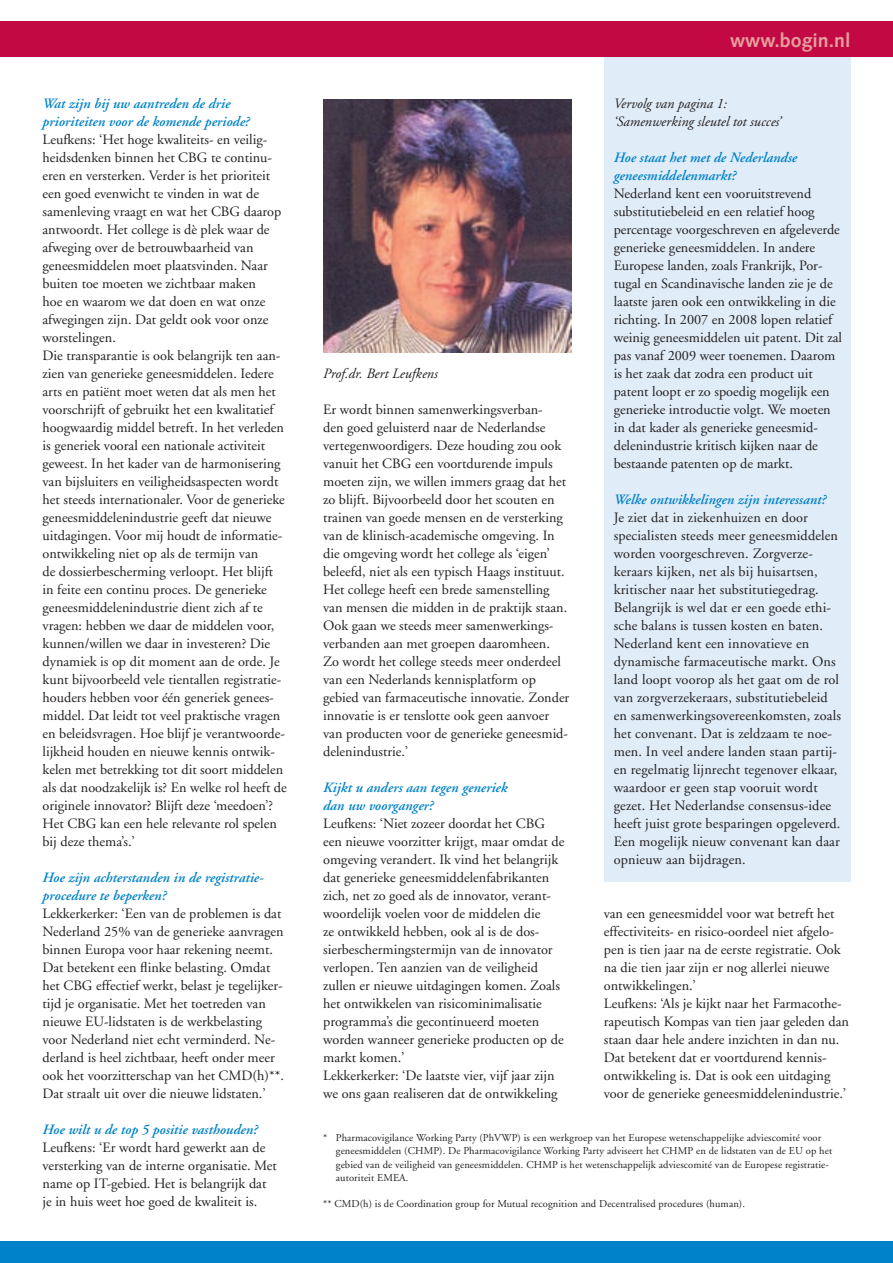
<style>
.page{position:relative;width:893px;height:1263px;background:#fff}
.page>*{position:absolute;margin:0;border:0;box-sizing:border-box;transform-origin:0 0}
.t1{font:700 19.5px "Syntax";color:#e69f9e}
.t2{font:14.25px/18px "Adobe Garamond";color:#231f20}
.t3{font:italic 600 14.25px/18px "Adobe Garamond";color:#0082c8}
.t4{font:italic 14.25px/18px "Adobe Garamond";color:#231f20}
.t5{font:10.5px/13.5px "Adobe Garamond";letter-spacing:.01em;color:#231f20}
</style>
<div class="page">
<div style="left:604px;top:47px;width:246px;height:835px;background:#e0ecf7"></div>
<div style="left:0;top:1242px;width:893px;height:21px;background:#0082c8"></div>
<div style="left:0;top:21px;width:893px;height:36px;background:#c30944"></div>
<img style="left:323px;top:99px;width:248px;height:254px">
<p class="t3" style="left:43px;top:95px;width:209px">Wat zijn bij uw aantreden de drie prioriteiten voor de komende periode?</p>
<p class="t2" style="left:43px;top:131px;width:246px">Leufkens: ‘Het hoge kwaliteits- en veilig&shy;heidsdenken binnen het CBG te continu&shy;eren en versterken. Verder is het prioriteit een goed evenwicht te vinden in wat de samenleving vraagt en wat het CBG daarop antwoordt. Het college is dè plek waar de afweging over de betrouwbaarheid van geneesmiddelen moet plaatsvinden. Naar buiten toe moeten we zichtbaar maken<br>hoe en waarom we dat doen en wat onze afwegingen zijn. Dat geldt ook voor onze worstelingen.<br>Die transparantie is ook belangrijk ten aan&shy;zien van generieke geneesmiddelen. Iedere arts en patiënt moet weten dat als men het voorschrijft of gebruikt het een kwalitatief hoogwaardig middel betreft. In het verleden is generiek vooral een nationale activiteit geweest. In het kader van de harmonisering van bijsluiters en veiligheidsaspecten wordt het steeds internationaler. Voor de generieke geneesmiddelenindustrie geeft dat nieuwe uitdagingen. Voor mij houdt de informatie&shy;ontwikkeling niet op als de termijn van<br>de dossierbescherming verloopt. Het blijft in feite een continu proces. De generieke geneesmiddelenindustrie dient zich af te vragen: hebben we daar de middelen voor, kunnen/willen we daar in investeren? Die dynamiek is op dit moment aan de orde. Je kunt bijvoorbeeld vele tientallen registratie&shy;houders hebben voor één generiek genees&shy;middel. Dat leidt tot veel praktische vragen en beleidsvragen. Hoe blijf je verantwoorde&shy;lijkheid houden en nieuwe kennis ontwik&shy;kelen met betrekking tot dit soort middelen als dat noodzakelijk is? En welke rol heeft de originele innovator? Blijft deze ‘meedoen’?<br>Het CBG kan een hele relevante rol spelen bij deze thema’s.’</p>
<p class="t3" style="left:43px;top:869px;width:223px">Hoe zijn achterstanden in de registratie&shy;procedure te beperken?</p>
<p class="t2" style="left:43px;top:905px;width:243px">Lekkerkerker: ‘Een van de problemen is dat Nederland 25% van de generieke aanvragen binnen Europa voor haar rekening neemt.<br>Dat betekent een flinke belasting. Omdat het CBG effectief werkt, belast je tegelijker&shy;tijd je organisatie. Met het toetreden van nieuwe EU-lidstaten is de werkbelasting voor Nederland niet echt verminderd. Ne&shy;derland is heel zichtbaar, heeft onder meer ook het voorzitterschap van het CMD(h)**.<br>Dat straalt uit over die nieuwe lidstaten.’</p>
<p class="t3" style="left:43px;top:1121px;width:217px">Hoe wilt u de top 5 positie vasthouden?</p>
<p class="t2" style="left:43px;top:1139px;width:236px">Leufkens: ‘Er wordt hard gewerkt aan de versterking van de interne organisatie. Met name op IT-gebied. Het is belangrijk dat je in huis weet hoe goed de kwaliteit is.</p>
<h1 class="t1" style="left:730px;top:29px;width:122px">www.bogin.nl</h1>
<p class="t4" style="left:614px;top:95px;width:168px">Vervolg van pagina 1: ‘Samenwerking sleutel tot succes’</p>
<p class="t3" style="left:614px;top:149px;width:185px">Hoe staat het met de Nederlandse geneesmiddelenmarkt?</p>
<p class="t2" style="left:614px;top:185px;width:230px">Nederland kent een vooruitstrevend substitutiebeleid en een relatief hoog percentage voorgeschreven en afgeleverde generieke geneesmiddelen. In andere Europese landen, zoals Frankrijk, Por&shy;tugal en Scandinavische landen zie je de laatste jaren ook een ontwikkeling in die richting. In 2007 en 2008 lopen relatief weinig geneesmiddelen uit patent. Dit zal pas vanaf 2009 weer toenemen. Daarom is het zaak dat zodra een product uit patent loopt er zo spoedig mogelijk een generieke introductie volgt. We moeten in dat kader als generieke geneesmid&shy;delenindustrie kritisch kijken naar de bestaande patenten op de markt.</p>
<p class="t3" style="left:614px;top:491px;width:214px">Welke ontwikkelingen zijn interessant?</p>
<p class="t2" style="left:614px;top:509px;width:229px">Je ziet dat in ziekenhuizen en door specialisten steeds meer geneesmiddelen worden voorgeschreven. Zorgverze&shy;keraars kijken, net als bij huisartsen, kritischer naar het substitutiegedrag.<br>Belangrijk is wel dat er een goede ethi&shy;sche balans is tussen kosten en baten.<br>Nederland kent een innovatieve en dynamische farmaceutische markt. Ons land loopt voorop als het gaat om de rol van zorgverzekeraars, substitutiebeleid en samenwerkingsovereenkomsten, zoals het convenant. Dat is zeldzaam te noe&shy;men. In veel andere landen staan partij&shy;en regelmatig lijnrecht tegenover elkaar, waardoor er geen stap vooruit wordt gezet. Het Nederlandse consensus-idee heeft juist grote besparingen opgeleverd.<br>Een mogelijk nieuw convenant kan daar opnieuw aan bijdragen.</p>
<p class="t4" style="left:323px;top:365px;width:116px">Prof.dr. Bert Leufkens</p>
<p class="t2" style="left:323px;top:401px;width:248px">Er wordt binnen samenwerkingsverban-<br>den goed geluisterd naar de Nederlandse vertegenwoordigers. Deze houding zou ook vanuit het CBG een voortdurende impuls moeten zijn, we willen immers graag dat het zo blijft. Bijvoorbeeld door het scouten en trainen van goede mensen en de versterking van de klinisch-academische omgeving. In die omgeving wordt het college als ‘eigen’ beleefd, niet als een typisch Haags instituut.<br>Het college heeft een brede samenstelling van mensen die midden in de praktijk staan.<br>Ook gaan we steeds meer samenwerkings&shy;verbanden aan met groepen daaromheen.<br>Zo wordt het college steeds meer onderdeel van een Nederlands kennisplatform op gebied van farmaceutische innovatie. Zonder innovatie is er tenslotte ook geen aanvoer van producten voor de generieke geneesmid&shy;delenindustrie.’</p>
<p class="t3" style="left:323px;top:779px;width:186px">Kijkt u anders aan tegen generiek dan uw voorganger?</p>
<p class="t2" style="left:323px;top:815px;width:243px">Leufkens: ‘Niet zozeer doordat het CBG een nieuwe voorzitter krijgt, maar omdat de omgeving verandert. Ik vind het belangrijk dat generieke geneesmiddelenfabrikanten zich, net zo goed als de innovator, verant&shy;woordelijk voelen voor de middelen die<br>ze ontwikkeld hebben, ook al is de dos&shy;sierbeschermingstermijn van de innovator verlopen. Ten aanzien van de veiligheid zullen er nieuwe uitdagingen komen. Zoals het ontwikkelen van risicominimalisatie programma’s die gecontinueerd moeten worden wanneer generieke producten op de markt komen.’<br>Lekkerkerker: ‘De laatste vier, vijf jaar zijn we ons gaan realiseren dat de ontwikkeling</p>
<p class="t5" style="left:336px;top:1131px;width:498px;text-indent:-13px">* Pharmacovigilance Working Party (PhVWP) is een werkgroep van het Europese wetenschappelijke adviescomité voor geneesmiddelen (CHMP). De Pharmacovigilance Working Party adviseert het CHMP en de lidstaten van de EU op het gebied van de veiligheid van geneesmiddelen. CHMP is het wetenschappelijk adviescomité van de Europese registratie&shy;autoriteit EMEA.</p>
<p class="t5" style="left:323px;top:1197px;width:423px">** CMD(h) is de Coordination group for Mutual recognition and Decentralised procedures (human).</p>
<p class="t2" style="left:604px;top:905px;width:247px">van een geneesmiddel voor wat betreft het effectiviteits- en risico-oordeel niet afgelo&shy;pen is tien jaar na de eerste registratie. Ook na die tien jaar zijn er nog allerlei nieuwe ontwikkelingen.’<br>Leufkens: ‘Als je kijkt naar het Farmacothe&shy;rapeutisch Kompas van tien jaar geleden dan staan daar hele andere inzichten in dan nu.<br>Dat betekent dat er voortdurend kennis&shy;ontwikkeling is. Dat is ook een uitdaging voor de generieke geneesmiddelenindustrie.’</p>
</div>
